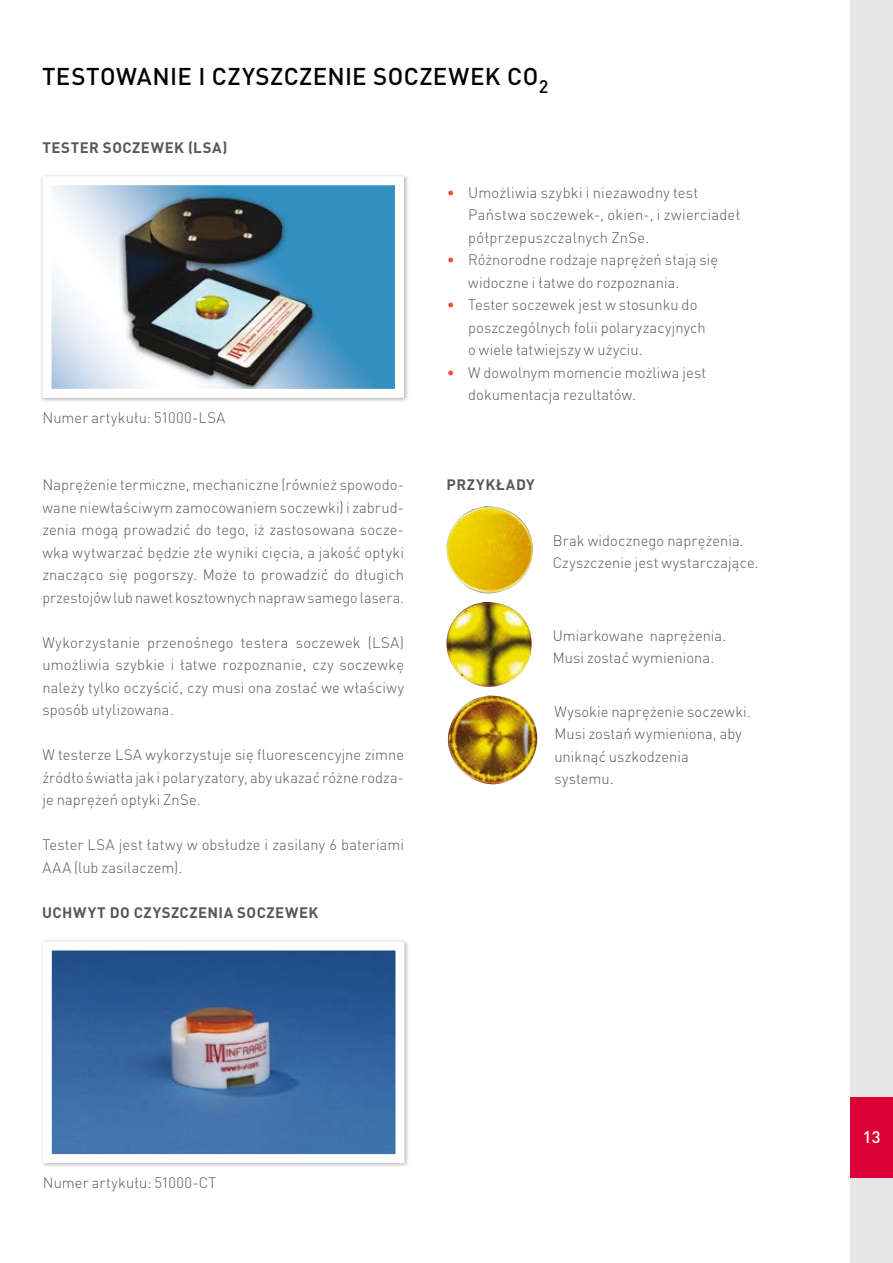
<style>
.page{position:relative;width:893px;height:1263px;background:#fff}
.page>*{position:absolute;margin:0;border:0;box-sizing:border-box;transform-origin:0 0}
.t1{font:500 24px "DIN Pro";letter-spacing:.02em;color:#000}
.t2{font:500 16.5px "DIN Pro";color:#fff}
.t3{font:300 15px/22.5px "DIN Pro";letter-spacing:.01em;color:#58585a}
.t4{font:700 15px "DIN Pro";letter-spacing:.035em;color:#58585a}
.s1{color:#e85236}
</style>
<div class="page">
<div style="left:850px;top:0;width:43px;height:1263px;background:#e6e6e6"></div>
<div style="left:850px;top:1098px;width:43px;height:80px;background:#db0035"></div>
<div style="left:40px;top:173px;width:369px;height:230px;background:#000;opacity:.3"></div>
<img style="left:53px;top:186px;width:341px;height:202px">
<div style="left:40px;top:938px;width:370px;height:230px;background:#000;opacity:.3"></div>
<img style="left:53px;top:951px;width:341px;height:202px">
<div style="left:43px;top:941px;width:361px;height:222px;border:9px solid #fff"></div>
<img style="left:448px;top:695px;width:89px;height:90px">
<img style="left:446px;top:602px;width:86px;height:85px">
<img style="left:446px;top:506px;width:87px;height:88px">
<h1 class="t1" style="left:42px;top:60px;width:508px">TESTOWANIE I CZYSZCZENIE SOCZEWEK CO<sub>2</sub></h1>
<p class="t4" style="left:42px;top:137px;width:187px">TESTER SOCZEWEK (LSA)</p>
<p class="t3" style="left:43px;top:405px;width:184px">Numer artykułu: 51000-LSA</p>
<p class="t3" style="left:42px;top:473px;width:363px;text-align:justify">Naprężenie termiczne, mechaniczne (również spowodo&shy;wane niewłaściwym zamocowaniem soczewki) i zabrud&shy;zenia mogą prowadzić do tego, iż zastosowana socze&shy;wka wytwarzać będzie złe wyniki cięcia, a jakość optyki znacząco się pogorszy. Może to prowadzić do długich przestojów lub nawet kosztownych napraw samego lasera.</p>
<p class="t3" style="left:42px;top:630px;width:363px;text-align:justify">Wykorzystanie przenośnego testera soczewek (LSA) umożliwia szybkie i łatwe rozpoznanie, czy soczewkę należy tylko oczyścić, czy musi ona zostać we właściwy sposób utylizowana.</p>
<p class="t3" style="left:42px;top:743px;width:363px;text-align:justify">W testerze LSA wykorzystuje się fluorescencyjne zimne źródło światła jak i polaryzatory, aby ukazać różne rodza&shy;je naprężeń optyki ZnSe.</p>
<p class="t3" style="left:42px;top:833px;width:363px">Tester LSA jest łatwy w obsłudze i zasilany 6 bateriami<br>AAA (lub zasilaczem).</p>
<p class="t4" style="left:42px;top:902px;width:278px">UCHWYT DO CZYSZCZENIA SOCZEWEK</p>
<p class="t3" style="left:468px;top:180px;width:274px;text-indent:-21px"><span class="s1">•</span> Umożliwia szybki i niezawodny test<br>Państwa soczewek-, okien-, i zwierciadeł półprzepuszczalnych ZnSe.</p>
<p class="t3" style="left:468px;top:248px;width:252px;text-indent:-21px"><span class="s1">•</span> Różnorodne rodzaje naprężeń stają się widoczne i łatwe do rozpoznania.</p>
<p class="t3" style="left:468px;top:293px;width:239px;text-indent:-21px"><span class="s1">•</span> Tester soczewek jest w stosunku do poszczególnych folii polaryzacyjnych o wiele łatwiejszy w użyciu.</p>
<p class="t3" style="left:468px;top:360px;width:240px;text-indent:-21px"><span class="s1">•</span> W dowolnym momencie możliwa jest dokumentacja rezultatów.</p>
<p class="t4" style="left:447px;top:474px;width:90px">PRZYKŁADY</p>
<p class="t3" style="left:553px;top:529px;width:207px">Brak widocznego naprężenia.<br>Czyszczenie jest wystarczające.</p>
<p class="t3" style="left:553px;top:623px;width:175px">Umiarkowane naprężenia.<br>Musi zostać wymieniona.</p>
<p class="t3" style="left:554px;top:699px;width:198px">Wysokie naprężenie soczewki.<br>Musi zostań wymieniona, aby uniknąć uszkodzenia systemu.</p>
<p class="t3" style="left:43px;top:1170px;width:175px">Numer artykułu: 51000-CT</p>
<p class="t2" style="left:863px;top:1125px;width:19px">13</p>
</div>
